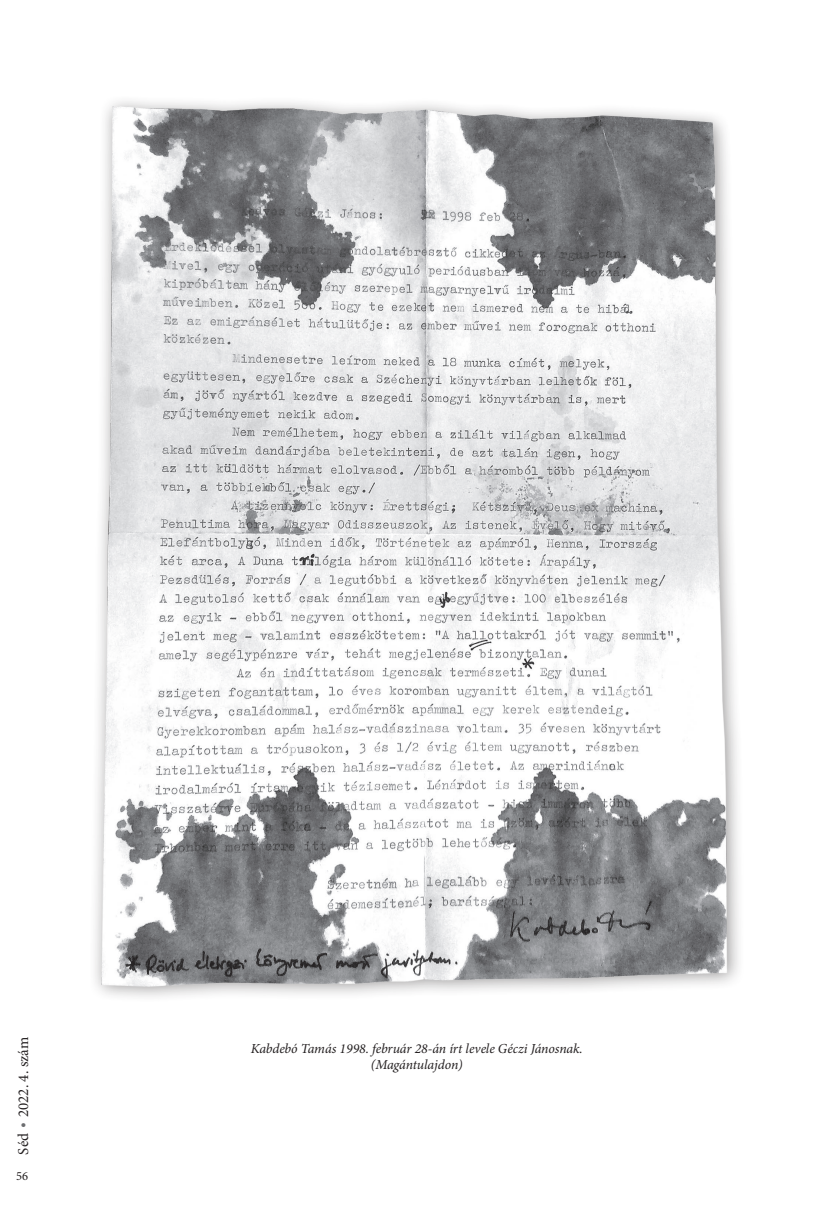
<style>
.page{position:relative;width:833px;height:1205px;background:#fff}
.page>*{position:absolute;margin:0;border:0;box-sizing:border-box;transform-origin:0 0}
.t1{font:15px "Minion Pro";color:#231f20}
.Szövegtörzs{font:italic 13.75px "Minion Pro";letter-spacing:-.005em;color:#231f20}
.t2{font:12.5px "Minion Pro";color:#231f20}
.s1{color:#6c6d70}
</style>
<div class="page">
<img style="left:95px;top:101px;width:644px;height:896px">
<p class="t1" style="left:13px;top:1155px;width:119px;rotate:-90deg">Séd <span class="s1">•</span> 2022. 4. szám</p>
<p class="t2" style="left:16px;top:1167px;width:14px">56</p>
<p class="Szövegtörzs" style="left:251px;top:1039px;width:334px">Kabdebó Tamás 1998. február 28-án írt levele Géczi Jánosnak.</p>
<p class="Szövegtörzs" style="left:371px;top:1055px;width:94px">(Magántulajdon)</p>
</div>
